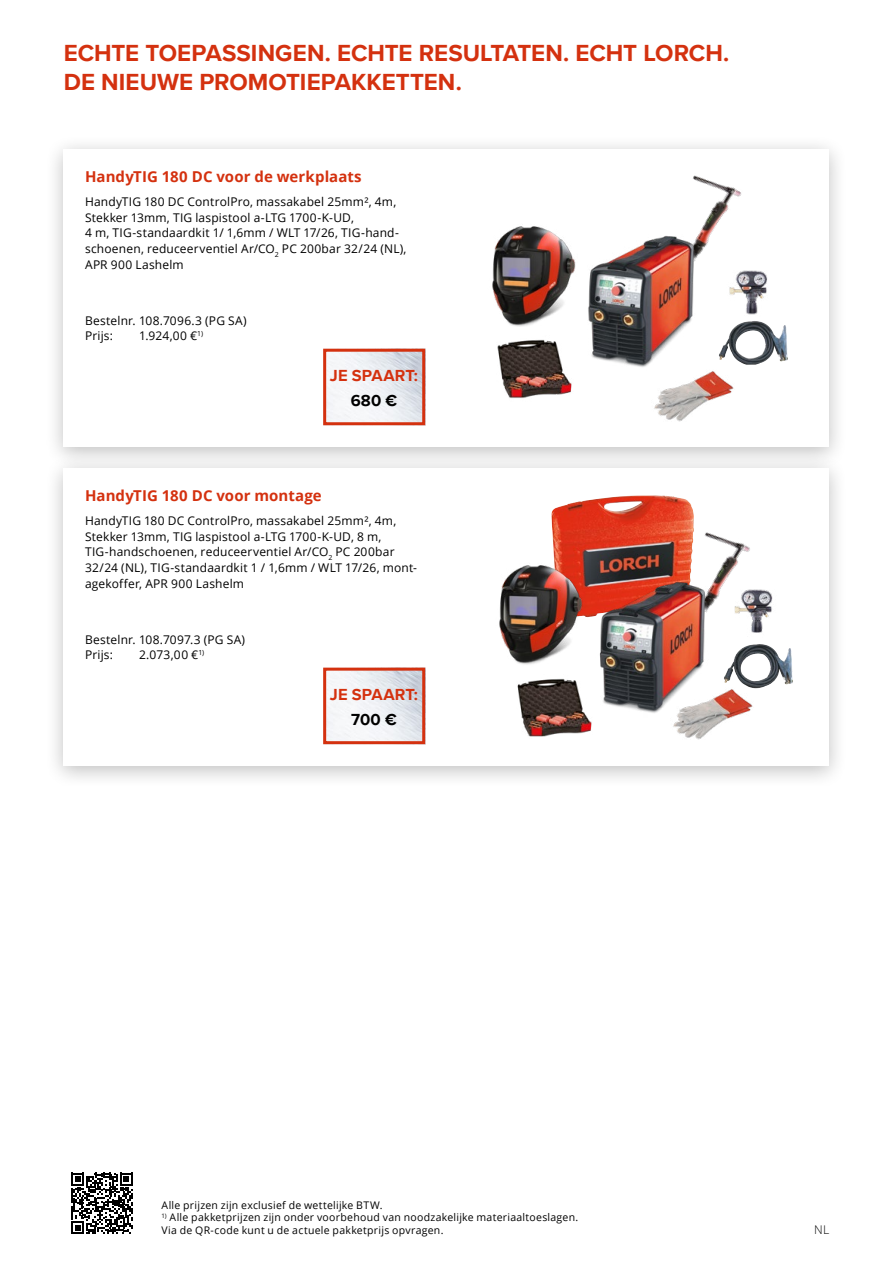
<style>
.page{position:relative;width:893px;height:1263px;background:#fff}
.page>*{position:absolute;margin:0;border:0;box-sizing:border-box;transform-origin:0 0}
.t1{font:700 24px/28.8px "Proxima Nova";color:#d4310f}
.t2{font:700 16.5px "Proxima Nova";letter-spacing:.01em;color:#d4310f}
.t3{font:700 16.5px "Proxima Nova";letter-spacing:.01em;color:#000}
.t4{font:700 15px "Open Sans";letter-spacing:.005em;color:#d4310f}
.t5{font:12px/15.8px "Open Sans";letter-spacing:.015em;color:#000}
.t6{font:300 12px "Open Sans";color:#000}
.t7{font:10.5px/12.6px "Open Sans";letter-spacing:.025em;color:#000}
</style>
<div class="page">
<div style="left:45px;top:453px;width:804px;height:336px;background:#000;opacity:.25"></div>
<div style="left:64px;top:468px;width:765px;height:297px;background:#fff"></div>
<div style="left:44px;top:134px;width:804px;height:336px;background:#000;opacity:.25"></div>
<div style="left:64px;top:149px;width:765px;height:297px;background:#fff"></div>
<svg style="left:71px;top:1173px;width:62px;height:61px"></svg>
<svg style="left:323px;top:348px;width:103px;height:78px"></svg>
<img style="left:720px;top:321px;width:33px;height:32px">
<img style="left:654px;top:371px;width:80px;height:50px">
<img style="left:492px;top:226px;width:84px;height:101px">
<img style="left:497px;top:339px;width:75px;height:59px">
<img style="left:651px;top:136px;width:132px;height:106px">
<img style="left:729px;top:270px;width:38px;height:45px">
<img style="left:588px;top:235px;width:120px;height:151px">
<svg style="left:323px;top:667px;width:103px;height:78px"></svg>
<img style="left:704px;top:532px;width:46px;height:62px">
<img style="left:551px;top:495px;width:143px;height:122px">
<img style="left:725px;top:644px;width:34px;height:31px">
<img style="left:673px;top:687px;width:83px;height:52px">
<img style="left:499px;top:557px;width:95px;height:108px">
<img style="left:517px;top:678px;width:75px;height:59px">
<img style="left:723px;top:583px;width:50px;height:50px">
<img style="left:595px;top:581px;width:124px;height:140px">
<h1 class="t1" style="left:64px;top:39px;width:667px">ECHTE TOEPASSINGEN. ECHTE RESULTATEN. ECHT LORCH.<br>DE NIEUWE PROMOTIEPAKKETTEN.</h1>
<p class="t4" style="left:85px;top:166px;width:278px">HandyTIG 180 DC voor de werkplaats</p>
<p class="t5" style="left:85px;top:193px;width:323px">HandyTIG 180 DC ControlPro, massakabel 25mm², 4m, Stekker 13mm, TIG laspistool a-LTG 1700-K-UD,<br>4 m, TIG-standaardkit 1/ 1,6mm / WLT 17/26, TIG-hand&shy;schoenen, reduceerventiel Ar/CO<sub>2</sub> PC 200bar 32/24 (NL), APR 900 Lashelm</p>
<p class="t5" style="left:85px;top:312px;width:163px">Bestelnr. 108.7096.3 (PG SA)<br>Prijs:</p>
<p class="t5" style="left:139px;top:328px;width:66px">1.924,00 €<sup>1)</sup></p>
<h2 class="t2" style="left:330px;top:363px;width:90px">JE SPAART:</h2>
<h2 class="t3" style="left:351px;top:388px;width:48px">680 €</h2>
<p class="t4" style="left:85px;top:484px;width:238px">HandyTIG 180 DC voor montage</p>
<p class="t5" style="left:85px;top:512px;width:334px">HandyTIG 180 DC ControlPro, massakabel 25mm², 4m, Stekker 13mm, TIG laspistool a-LTG 1700-K-UD, 8 m, TIG-handschoenen, reduceerventiel Ar/CO<sub>2</sub> PC 200bar 32/24 (NL), TIG-standaardkit 1 / 1,6mm / WLT 17/26, mont&shy;agekoffer, APR 900 Lashelm</p>
<p class="t5" style="left:85px;top:631px;width:162px">Bestelnr. 108.7097.3 (PG SA)<br>Prijs:</p>
<p class="t5" style="left:139px;top:647px;width:67px">2.073,00 €<sup>1)</sup></p>
<h2 class="t2" style="left:330px;top:682px;width:90px">JE SPAART:</h2>
<h2 class="t3" style="left:351px;top:707px;width:47px">700 €</h2>
<p class="t7" style="left:162px;top:1198px;width:222px">Alle prijzen zijn exclusief de wettelijke BTW.</p>
<p class="t7" style="left:162px;top:1211px;width:418px"><sup>1)</sup> Alle pakketprijzen zijn onder voorbehoud van noodzakelijke materiaaltoeslagen.<br>Via de QR-code kunt u de actuele pakketprijs opvragen.</p>
<p class="t6" style="left:814px;top:1221px;width:17px">NL</p>
</div>
